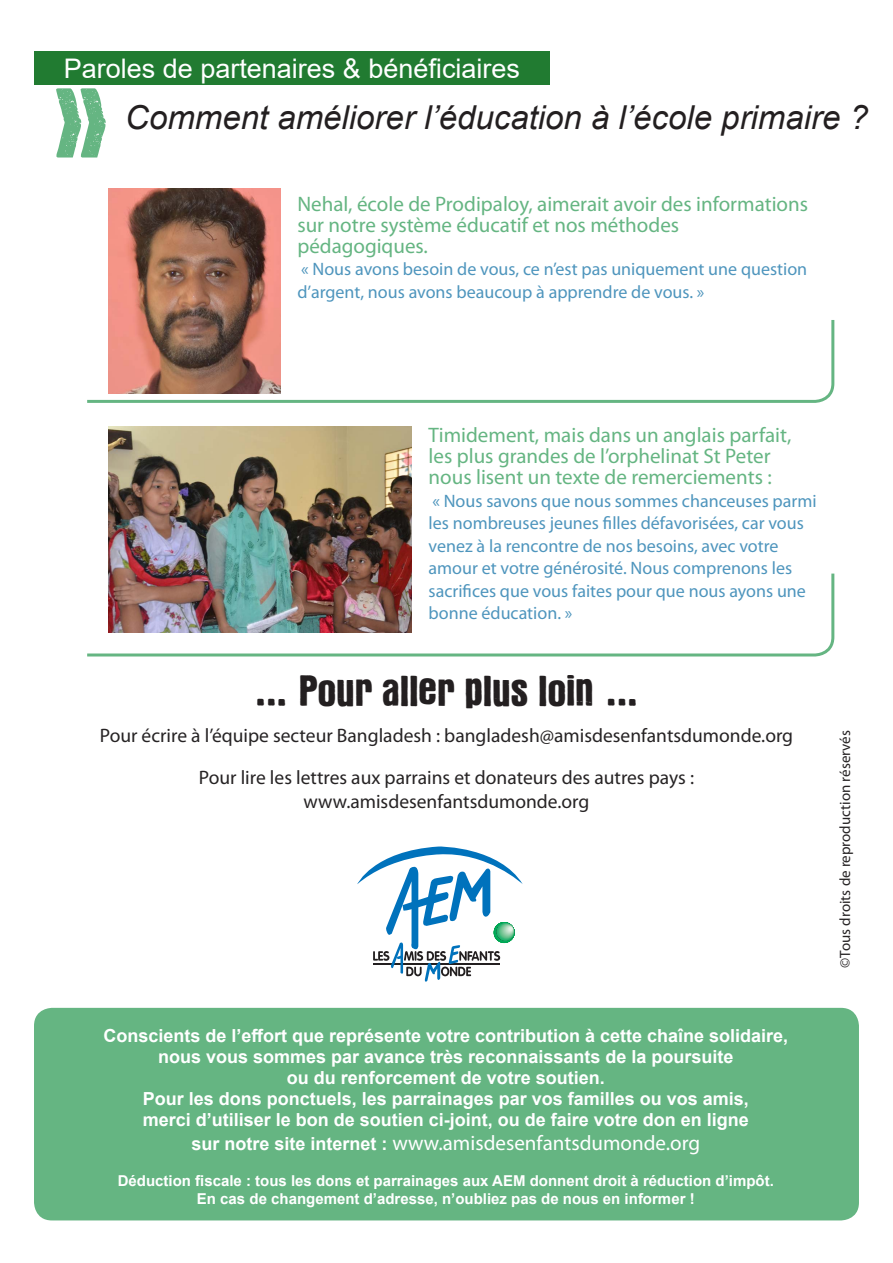
<style>
.page{position:relative;width:893px;height:1263px;background:#fff}
.page>*{position:absolute;margin:0;border:0;box-sizing:border-box;transform-origin:0 0}
.t1{font:45px "Victor";color:#231f20}
.t2{font:italic 33px "Arial";color:#231f20}
.t3{font:27px "Arial";color:#fff}
.t4{font:21px/21px "Myriad Pro";color:#65b582}
.t5{font:21px "Myriad Pro";color:#fff}
.t6{font:19.5px "Myriad Pro";color:#262324}
.t7{font:18px/22.5px "Myriad Pro";color:#4e95bd}
.t8{font:700 18px "Arial";color:#fff}
.t9{font:700 15px "Arial";color:#fff}
.t10{font:15px "Myriad Pro";color:#262324}
.s1{font-family:"Arial";font-weight:700;font-size:18px}
</style>
<div class="page">
<div style="left:34px;top:51px;width:516px;height:34px;background:#217b31"></div>
<svg style="left:357px;top:846px;width:166px;height:136px"></svg>
<div style="left:34px;top:1008px;width:825px;height:212px;background:#65b582;border-radius:18px"></div>
<img style="left:108px;top:189px;width:172px;height:128px">
<svg style="left:87px;top:317px;width:748px;height:86px"></svg>
<img style="left:108px;top:427px;width:304px;height:144px">
<img style="left:87px;top:571px;width:748px;height:86px">
<p class="t3" style="left:64px;top:50px;width:458px">Paroles de partenaires &amp; bénéficiaires</p>
<p class="t2" style="left:125px;top:96px;width:744px">Comment améliorer l’éducation à l’école primaire ?</p>
<p class="t4" style="left:297px;top:193px;width:512px">Nehal, école de Prodipaloy, aimerait avoir des informations sur notre système éducatif et nos méthodes</p>
<p class="t4" style="left:297px;top:235px;width:132px">pédagogiques.</p>
<p class="t7" style="left:297px;top:258px;width:511px">« Nous avons besoin de vous, ce n’est pas uniquement une question d’argent, nous avons beaucoup à apprendre de vous. »</p>
<p class="t4" style="left:429px;top:424px;width:364px">Timidement, mais dans un anglais parfait, les plus grandes de l’orphelinat St Peter nous lisent un texte de remerciements :</p>
<p class="t7" style="left:429px;top:489px;width:390px">« Nous savons que nous sommes chanceuses parmi les nombreuses jeunes filles défavorisées, car vous venez à la rencontre de nos besoins, avec votre amour et votre générosité. Nous comprenons les sacrifices que vous faites pour que nous ayons une bonne éducation. »</p>
<p class="t1" style="left:253px;top:669px;width:388px">… Pour aller plus loin …</p>
<p class="t6" style="left:100px;top:724px;width:695px">Pour écrire à l’équipe secteur Bangladesh : bangladesh@amisdesenfantsdumonde.org</p>
<p class="t6" style="left:199px;top:766px;width:497px">Pour lire les lettres aux parrains et donateurs des autres pays :</p>
<p class="t6" style="left:304px;top:790px;width:287px">www.amisdesenfantsdumonde.org</p>
<p class="t10" style="left:836px;top:968px;width:239px;rotate:-90deg">©Tous droits de reproduction réservés</p>
<p class="t8" style="left:103px;top:1023px;width:686px">Conscients de l’effort que représente votre contribution à cette chaîne solidaire,</p>
<p class="t8" style="left:158px;top:1044px;width:577px">nous vous sommes par avance très reconnaissants de la poursuite</p>
<p class="t8" style="left:287px;top:1065px;width:320px">ou du renforcement de votre soutien.</p>
<p class="t8" style="left:143px;top:1086px;width:608px">Pour les dons ponctuels, les parrainages par vos familles ou vos amis,</p>
<p class="t8" style="left:143px;top:1107px;width:608px">merci d’utiliser le bon de soutien ci-joint, ou de faire votre don en ligne</p>
<p class="t5" style="left:191px;top:1130px;width:510px"><span class="s1">sur notre site internet :</span> www.amisdesenfantsdumonde.org</p>
<p class="t9" style="left:118px;top:1170px;width:658px">Déduction fiscale : tous les dons et parrainages aux AEM donnent droit à réduction d’impôt.</p>
<p class="t9" style="left:197px;top:1188px;width:499px">En cas de changement d’adresse, n’oubliez pas de nous en informer !</p>
</div>
